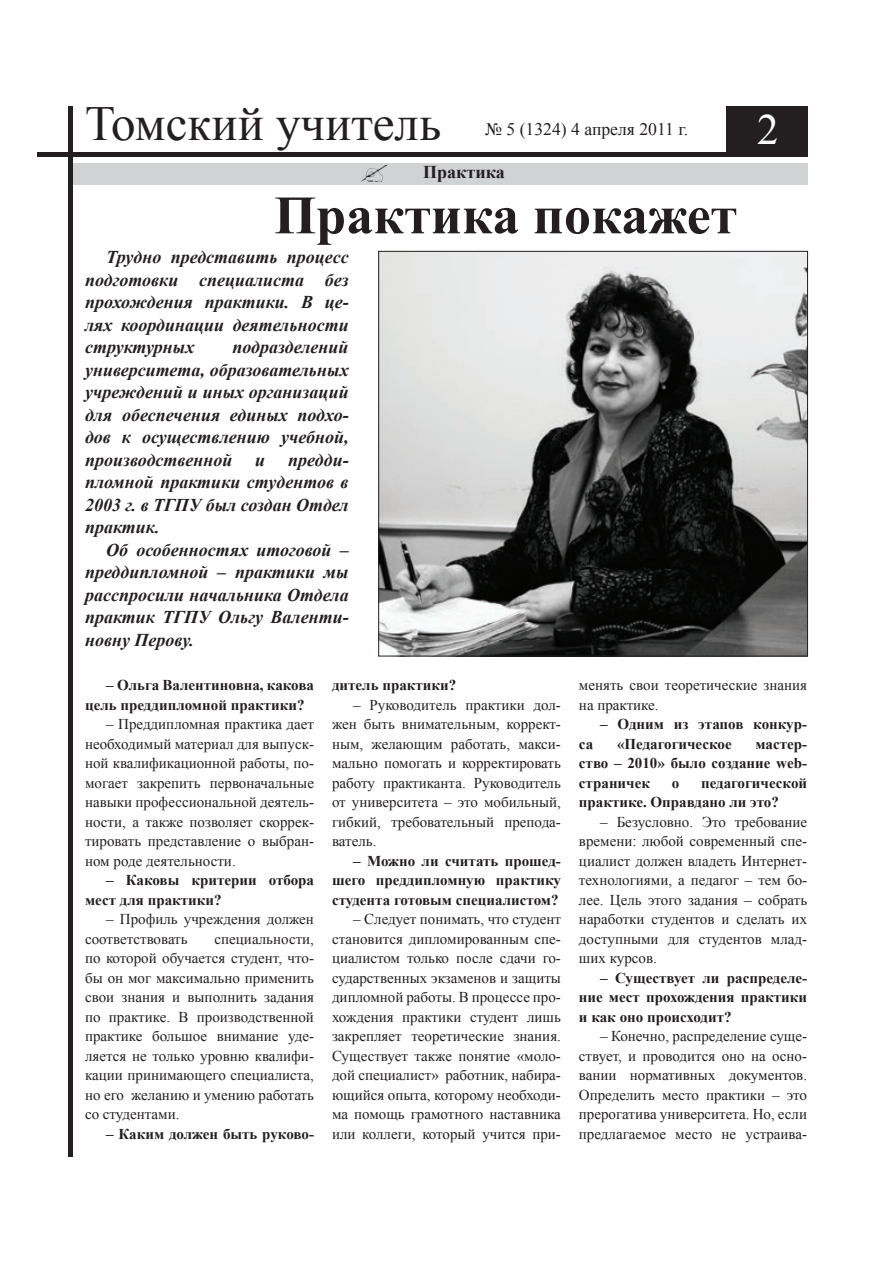
<style>
.page{position:relative;width:893px;height:1263px;background:#fff}
.page>*{position:absolute;margin:0;border:0;box-sizing:border-box;transform-origin:0 0}
.t1{font:700 54px "Times New Roman";color:#231f20}
.t2{font:49.05px "Times New Roman";color:#231f20}
.t3{font:43.2px "Times New Roman";color:#fff}
.t4{font:italic 700 18px/22.5px "Times New Roman";color:#231f20;text-align:justify}
.t5{font:700 18px "Times New Roman";color:#231f20}
.t6{font:17.7px "Times New Roman";color:#231f20}
.t7{font:15px/19.5px "Times New Roman";color:#231f20;text-align:justify}
.t8{font:700 15px/19.5px "Times New Roman";color:#231f20}
</style>
<div class="page">
<div style="left:68px;top:163px;width:740px;height:21px;background:#d1d2d4"></div>
<hr style="left:38px;top:152px;width:770px;height:4px;background:#231f20">
<div style="left:726px;top:106px;width:82px;height:50px;background:#231f20"></div>
<hr style="left:68px;top:106px;width:4px;height:1051px;background:#231f20">
<img style="left:361px;top:165px;width:25px;height:16px">
<img style="left:380px;top:253px;width:426px;height:401px">
<p class="t2" style="left:85px;top:91px;width:358px">Томский учитель</p>
<p class="t6" style="left:485px;top:117px;width:204px">№ 5 (1324) 4 апреля 2011 г.</p>
<p class="t3" style="left:757px;top:101px;width:23px">2</p>
<p class="t5" style="left:423px;top:160px;width:83px">Практика</p>
<p class="t1" style="left:274px;top:178px;width:464px">Практика покажет</p>
<p class="t4" style="left:85px;top:245px;width:265px;text-indent:21px">Трудно представить процесс подготовки специалиста без прохождения практики. В це&shy;лях координации деятельности структурных</p>
<p class="t4" style="left:85px;top:335px;width:265px;text-indent:147px">подразделений университета, образовательных учреждений и иных организаций для обеспечения единых подхо&shy;дов к осуществлению учебной, производственной</p>
<p class="t4" style="left:85px;top:448px;width:265px;text-indent:203px">предди&shy;пломной практики студентов в 2003 г. в ТГПУ был создан Отдел практик.</p>
<p class="t4" style="left:85px;top:538px;width:265px;text-indent:21px">Об особенностях итоговой – преддипломной – практики мы расспросили начальника Отдела практик ТГПУ Ольгу Валенти&shy;новну Перову.</p>
<p class="t8" style="left:85px;top:675px;width:230px;text-indent:21px">– Ольга Валентиновна, какова цель преддипломной практики?</p>
<p class="t7" style="left:85px;top:714px;width:230px;text-indent:21px">– Преддипломная практика дает необходимый материал для выпуск&shy;ной квалификационной работы, по&shy;могает закрепить первоначальные навыки профессиональной деятель&shy;ности, а также позволяет скоррек&shy;тировать представление о выбран&shy;ном роде деятельности.</p>
<p class="t8" style="left:85px;top:870px;width:230px;text-indent:21px">– Каковы критерии отбора мест для практики?</p>
<p class="t7" style="left:85px;top:909px;width:230px;text-indent:21px">– Профиль учреждения должен соответствовать</p>
<p class="t4" style="left:255px;top:448px;width:12px">и</p>
<p class="t8" style="left:332px;top:675px;width:126px">дитель практики?</p>
<p class="t7" style="left:332px;top:695px;width:230px;text-indent:21px">– Руководитель практики дол&shy;жен быть внимательным, коррект&shy;ным, желающим работать, макси&shy;мально помогать и корректировать работу практиканта. Руководитель от университета – это мобильный, гибкий, требовательный препода&shy;ватель.</p>
<p class="t8" style="left:332px;top:850px;width:230px;text-align:justify;text-indent:21px">– Можно ли считать прошед&shy;шего преддипломную практику студента готовым специалистом?</p>
<p class="t7" style="left:332px;top:909px;width:230px;text-indent:21px">– Следует понимать, что студент становится дипломированным спе&shy;циалистом только после сдачи го&shy;сударственных экзаменов и защиты дипломной работы. В процессе про&shy;хождения практики студент лишь закрепляет теоретические знания.<br>Существует также понятие «моло&shy;дой специалист» работник, набира&shy;ющийся опыта, которому необходи&shy;ма помощь грамотного наставника или коллеги, который учится при-</p>
<p class="t7" style="left:579px;top:675px;width:230px">менять свои теоретические знания на практике.</p>
<p class="t8" style="left:600px;top:714px;width:208px">– Одним из этапов конкур-</p>
<p class="t8" style="left:579px;top:734px;width:16px">са</p>
<p class="t8" style="left:617px;top:734px;width:116px">«Педагогическое</p>
<p class="t8" style="left:579px;top:734px;width:230px;text-align:justify;text-indent:177px">мастер&shy;ство – 2010» было создание web&shy;страничек</p>
<p class="t8" style="left:579px;top:773px;width:230px;text-indent:122px">педагогической практике. Оправдано ли это?</p>
<p class="t7" style="left:579px;top:812px;width:230px;text-indent:21px">– Безусловно. Это требование времени: любой современный спе&shy;циалист должен владеть Интернет&shy;технологиями, а педагог – тем бо&shy;лее. Цель этого задания – собрать наработки студентов и сделать их доступными для студентов млад&shy;ших курсов.</p>
<p class="t8" style="left:579px;top:968px;width:230px;text-align:justify;text-indent:21px">– Существует ли распределе&shy;ние мест прохождения практики и как оно происходит?</p>
<p class="t7" style="left:579px;top:1026px;width:230px;text-indent:21px">– Конечно, распределение суще&shy;ствует, и проводится оно на осно&shy;вании нормативных документов.<br>Определить место практики – это прерогатива университета. Но, если предлагаемое место не устраива-</p>
<p class="t8" style="left:672px;top:773px;width:9px">о</p>
<p class="t7" style="left:85px;top:929px;width:230px;text-indent:130px">специальности, по которой обучается студент, что&shy;бы он мог максимально применить свои знания и выполнить задания по практике. В производственной практике большое внимание уде&shy;ляется не только уровню квалифи&shy;кации принимающего специалиста, но его желанию и умению работать со студентами.</p>
<p class="t8" style="left:106px;top:1123px;width:209px">– Каким должен быть руково-</p>
</div>
